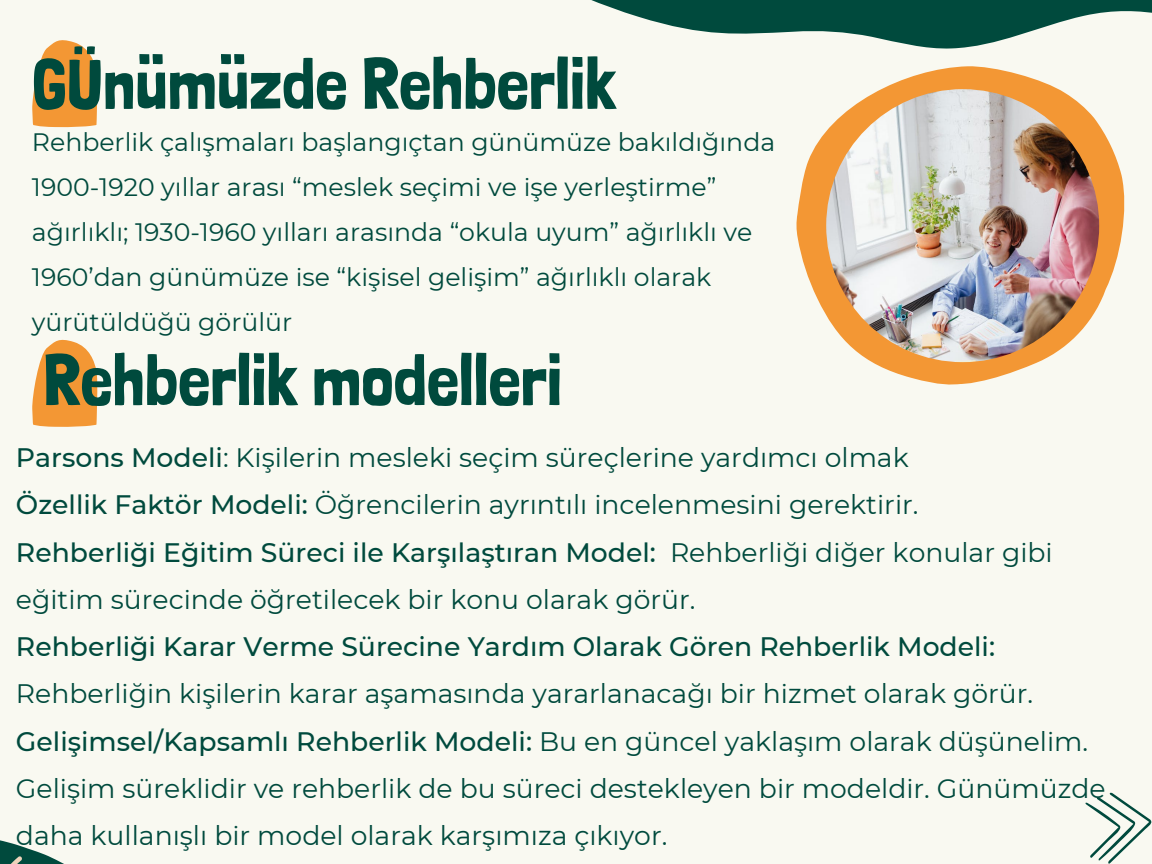
<style>
.page{position:relative;width:1152px;height:864px;background:#f9f9f1}
.page>*{position:absolute;margin:0;border:0;box-sizing:border-box;transform-origin:0 0}
.t1{font:72px "Londrina Solid";color:#004a3d}
.t2{font:26.7px/47.2px "Montserrat";color:#004a3d}
.t3{font:500 26.7px "Montserrat";color:#004a3d}
.t4{font:25.2px/45px "Montserrat";color:#004a3d}
.s1{font-weight:500}
</style>
<div class="page">
<svg style="left:591px;top:0;width:561px;height:49px;fill:#004a3d"></svg>
<svg style="left:796px;top:66px;width:329px;height:319px"></svg>
<svg style="left:0;top:840px;width:64px;height:24px"></svg>
<svg style="left:6px;top:856px;width:18px;height:8px"></svg>
<svg style="left:32px;top:40px;width:66px;height:87px;background:#f3a550"></svg>
<svg style="left:1085px;top:792px;width:67px;height:72px"></svg>
<img style="left:826px;top:89px;width:273px;height:273px;border-radius:50%">
<svg style="left:32px;top:339px;width:66px;height:88px;background:#f3a652"></svg>
<h1 class="t1" style="left:32px;top:41px;width:586px">GÜnümüzde Rehberlik</h1>
<p class="t4" style="left:32px;top:120px;width:745px">Rehberli k çalışmaları başlangıçtan günümüze bakıldığında 1900-1920 yıllar arası “meslek seçi mi ve işe yerleşti rme” ağırlıklı; 1930-1960 yılları arasında “okula uyum” ağırlıklı ve 1960’dan günümüze ise “kişisel gelişi m” ağırlıklı olarak yürütüldüğü görülür</p>
<h1 class="t1" style="left:43px;top:337px;width:520px">Rehberlik modelleri</h1>
<p class="t2" style="left:16px;top:434px;width:1034px"><span class="s1">Parsons Modeli</span>: Kişi leri n mesleki seçi m süreçleri ne yardımcı olmak<br><span class="s1">Özellik Faktör Modeli:</span> Öğrenci leri n ayrıntılı i ncelenmesi ni gerekti ri r.<br><span class="s1">Rehberliği Eğitim Süreci ile Karşılaştıran Model:</span> Rehberliği diğer konular gi bi eğiti m süreci nde öğreti lecek bi r konu olarak görür.</p>
<p class="t3" style="left:16px;top:630px;width:981px">Rehberliği Karar Verme Süreci ne Yardım Olarak Gören Rehberli k Modeli:</p>
<p class="t2" style="left:16px;top:670px;width:1091px">Rehberliği n kişi leri n karar aşamasında yararlanacağı bi r hizmet olarak görür.<br><span class="s1">Gelişimsel/Kapsamlı Rehberlik Modeli:</span> Bu en güncel yaklaşım olarak düşüneli m.<br>Gelişi m süreklidi r ve rehberli k de bu süreci destekleyen bi r modeldi r. Günümüzde daha kullanışlı bi r model olarak karşımıza çıkıyor.</p>
</div>
